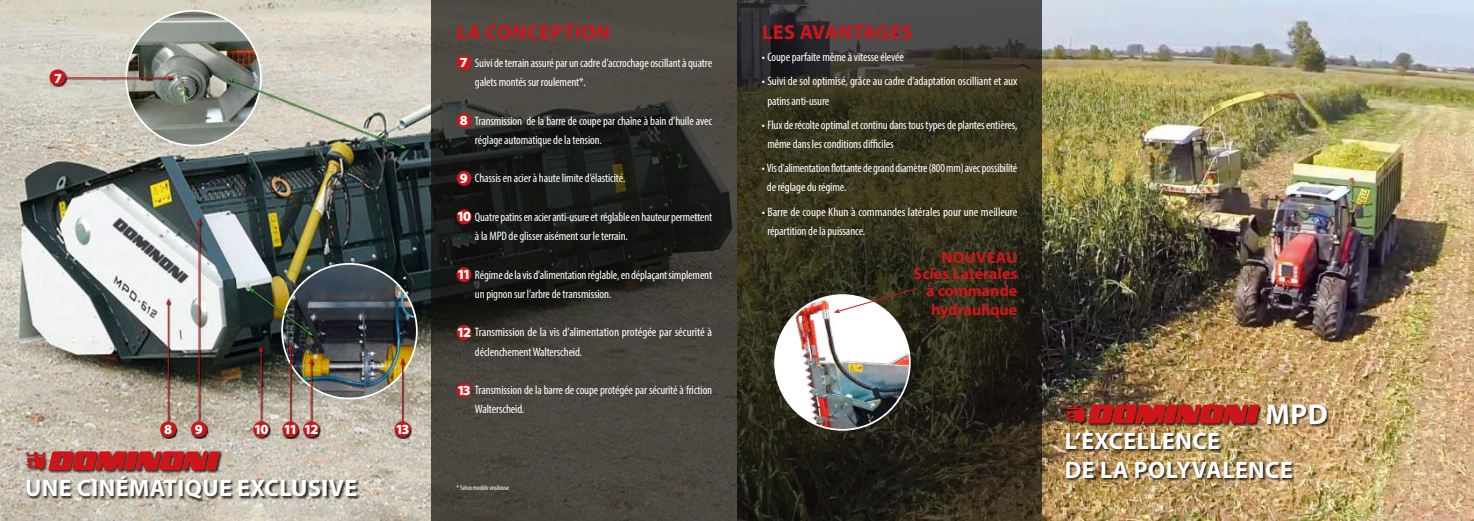
<style>
.page{position:relative;width:1474px;height:521px;background:#fff}
.page>*{position:absolute;margin:0;border:0;box-sizing:border-box;transform-origin:0 0}
.t1{font:700 28.79px "Myriad Pro";color:#fff}
.t2{font:700 23.89px/28.7px "Myriad Pro";letter-spacing:.02em;color:#fff}
.t3{font:700 20.39px "Myriad Pro";letter-spacing:.02em;color:#cd1619}
.t4{font:700 16.19px "Myriad Pro";letter-spacing:.02em;color:#cd1619}
.t5{font:700 15.92px/16.6px "Myriad Pro";color:#cd1619;text-align:right}
.t6{font:900 14px "Myriad Pro";letter-spacing:-.125em;color:#fff}
.t7{font:condensed 12.25px/19.2px "Myriad Pro";letter-spacing:-.01em;color:#fff}
.t8{font:condensed 7px "Myriad Pro";letter-spacing:-.01em;color:#fff}
.s1{font-weight:900;font-stretch:normal;font-size:14px}
</style>
<div class="page">
<img style="left:0;top:0;width:1473px;height:521px">
<img style="left:126px;top:11px;width:135px;height:134px;border-radius:67px">
<img style="left:282px;top:264px;width:135px;height:134px;border-radius:67px">
<svg style="left:432px;top:0;width:610px;height:521px;background:#353329"></svg>
<div style="left:394px;top:358px;width:18px;height:81px;background:#000;opacity:.95"></div>
<div style="left:394px;top:421px;width:16px;height:16px;background:#cd1619;border-radius:50%"></div>
<hr style="left:402px;top:363px;width:1px;height:60px;background:#cd1619">
<svg style="left:400px;top:358px;width:5px;height:6px"></svg>
<div style="left:303px;top:358px;width:18px;height:81px;background:#000;opacity:.95"></div>
<div style="left:303px;top:421px;width:16px;height:16px;background:#cd1619;border-radius:50%"></div>
<hr style="left:311px;top:363px;width:1px;height:60px;background:#cd1619">
<svg style="left:309px;top:358px;width:4px;height:6px"></svg>
<div style="left:253px;top:346px;width:18px;height:93px;background:#000;opacity:.95"></div>
<div style="left:253px;top:421px;width:16px;height:16px;background:#cd1619;border-radius:50%"></div>
<hr style="left:261px;top:351px;width:1px;height:72px;background:#cd1619">
<svg style="left:259px;top:346px;width:4px;height:6px"></svg>
<div style="left:191px;top:219px;width:18px;height:220px;background:#000;opacity:.95"></div>
<div style="left:191px;top:421px;width:16px;height:16px;background:#cd1619;border-radius:50%"></div>
<hr style="left:198px;top:224px;width:1px;height:199px;background:#cd1619">
<svg style="left:197px;top:219px;width:4px;height:6px"></svg>
<div style="left:160px;top:298px;width:18px;height:141px;background:#000;opacity:.95"></div>
<div style="left:160px;top:421px;width:16px;height:16px;background:#cd1619;border-radius:50%"></div>
<hr style="left:168px;top:303px;width:1px;height:120px;background:#cd1619">
<svg style="left:166px;top:299px;width:4px;height:6px"></svg>
<div style="left:282px;top:344px;width:18px;height:95px;background:#000;opacity:.95"></div>
<div style="left:282px;top:421px;width:16px;height:16px;background:#cd1619;border-radius:50%"></div>
<hr style="left:290px;top:349px;width:1px;height:74px;background:#cd1619">
<svg style="left:288px;top:344px;width:5px;height:6px"></svg>
<div style="left:25px;top:451px;width:198px;height:22px;background:#000;opacity:.8"></div>
<svg style="left:26px;top:451px;width:194px;height:20px;background:#b72d2d"></svg>
<div style="left:26px;top:476px;width:334px;height:26px;background:#000;opacity:.8"></div>
<div style="left:456px;top:55px;width:15px;height:15px;background:#cd1619;border-radius:50%"></div>
<div style="left:456px;top:113px;width:15px;height:15px;background:#cd1619;border-radius:50%"></div>
<div style="left:456px;top:171px;width:15px;height:15px;background:#cd1619;border-radius:50%"></div>
<div style="left:456px;top:209px;width:15px;height:15px;background:#cd1619;border-radius:50%"></div>
<div style="left:456px;top:267px;width:15px;height:15px;background:#cd1619;border-radius:50%"></div>
<div style="left:456px;top:325px;width:15px;height:15px;background:#cd1619;border-radius:50%"></div>
<div style="left:456px;top:383px;width:15px;height:15px;background:#cd1619;border-radius:50%"></div>
<div style="left:49px;top:69px;width:126px;height:18px;background:#000;opacity:.95"></div>
<div style="left:50px;top:70px;width:15px;height:15px;background:#cd1619;border-radius:50%"></div>
<hr style="left:64px;top:77px;width:104px;height:1px;background:#cd1619">
<svg style="left:167px;top:76px;width:6px;height:4px"></svg>
<div style="left:227px;top:78px;width:181px;height:72px;background:#000;opacity:.95"></div>
<svg style="left:227px;top:78px;width:179px;height:70px;background:#bdbcaf"></svg>
<div style="left:249px;top:287px;width:66px;height:51px;background:#000;opacity:.95"></div>
<svg style="left:249px;top:288px;width:64px;height:48px;background:#3b4133"></svg>
<div style="left:1064px;top:403px;width:265px;height:24px;background:#000;opacity:.8"></div>
<img style="left:1065px;top:404px;width:194px;height:20px">
<div style="left:1065px;top:433px;width:230px;height:48px;background:#000;opacity:.8"></div>
<img style="left:780px;top:295px;width:129px;height:135px">
<svg style="left:833px;top:288px;width:84px;height:25px"></svg>
<p class="t6" style="left:54px;top:68px;width:10px">7</p>
<p class="t6" style="left:164px;top:420px;width:10px">8</p>
<p class="t6" style="left:195px;top:420px;width:10px">9</p>
<p class="t6" style="left:254px;top:420px;width:66px">10 11 12</p>
<p class="t6" style="left:395px;top:420px;width:15px">13</p>
<h2 class="t2" style="left:25px;top:473px;width:334px">UNE CINÉMATIQUE EXCLUSIVE</h2>
<h3 class="t3" style="left:457px;top:19px;width:155px">LA CONCEPTION</h3>
<p class="t7" style="left:475px;top:53px;width:239px;text-indent:-15px"><span class="s1">7</span> Suivi de terrain assuré par un cadre d’accrochage oscillant à quatre galets montés sur roulement*.</p>
<p class="t7" style="left:475px;top:111px;width:239px;text-indent:-15px"><span class="s1">8</span> Transmission de la barre de coupe par chaîne à bain d’huile avec réglage automatique de la tension.</p>
<p class="t7" style="left:460px;top:168px;width:167px"><span class="s1">9</span> Chassis en acier à haute limite d’élasticité.</p>
<p class="t7" style="left:475px;top:207px;width:239px;text-indent:-18px"><span class="s1">10</span> Quatre patins en acier anti-usure et réglable en hauteur permettent à la MPD de glisser aisément sur le terrain.</p>
<p class="t7" style="left:475px;top:265px;width:239px;text-indent:-18px"><span class="s1">11</span> Régime de la vis d’alimentation réglable, en déplaçant simplement un pignon sur l’arbre de transmission.</p>
<p class="t7" style="left:475px;top:322px;width:239px;text-indent:-18px"><span class="s1">12</span> Transmission de la vis d’alimentation protégée par sécurité à déclenchement Walterscheid.</p>
<p class="t7" style="left:475px;top:380px;width:239px;text-indent:-18px"><span class="s1">13</span> Transmission de la barre de coupe protégée par sécurité à friction<br>Walterscheid.</p>
<p class="t8" style="left:456px;top:484px;width:54px">* Selon modèle ensileuse</p>
<h3 class="t3" style="left:762px;top:19px;width:152px">LES AVANTAGES</h3>
<p class="t7" style="left:761px;top:47px;width:144px">• Coupe parfaite même à vitesse élevée</p>
<p class="t7" style="left:767px;top:71px;width:251px;text-indent:-6px">• Suivi de sol optimisé, grâce au cadre d’adaptation oscilliant et aux patins anti-usure</p>
<p class="t7" style="left:767px;top:115px;width:251px;text-indent:-6px">• Flux de récolte optimal et continu dans tous types de plantes entières, même dans les conditions difficiles</p>
<p class="t7" style="left:767px;top:158px;width:252px;text-indent:-5px">• Vis d’alimentation flottante de grand diamètre (800 mm) avec possibilité de réglage du régime.</p>
<p class="t7" style="left:767px;top:202px;width:251px;text-indent:-6px">• Barre de coupe Khun à commandes latérales pour une meilleure répartition de la puissance.</p>
<h3 class="t4" style="left:941px;top:247px;width:77px">NOUVEAU</h3>
<h3 class="t5" style="left:913px;top:265px;width:105px">Scies Latérales à commande</h3>
<h3 class="t5" style="left:931px;top:301px;width:88px">hydraulique</h3>
<h1 class="t1" style="left:1265px;top:395px;width:64px">MPD</h1>
<h2 class="t2" style="left:1064px;top:426px;width:229px">L’EXCELLENCE<br>DE LA POLYVALENCE</h2>
</div>
